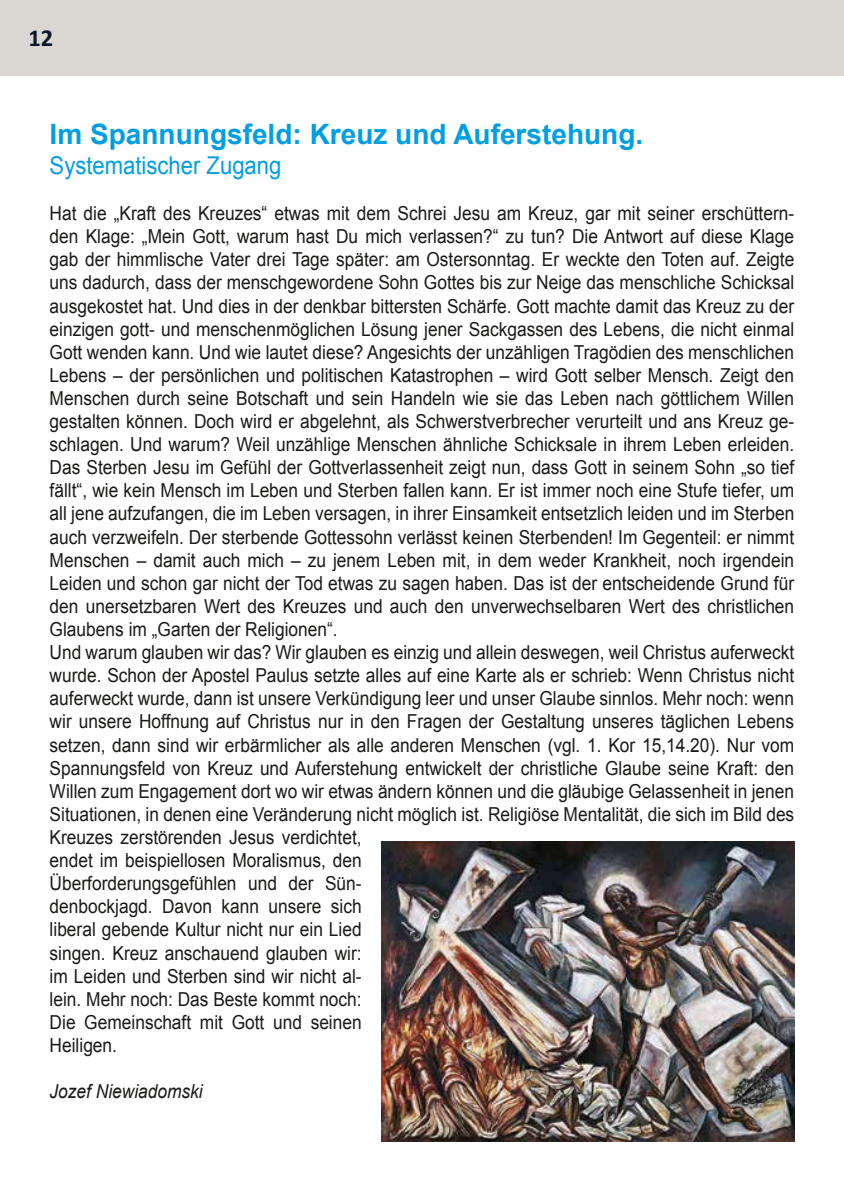
<style>
.page{position:relative;width:844px;height:1191px;background:#fff}
.page>*{position:absolute;margin:0;border:0;box-sizing:border-box;transform-origin:0 0}
.t1{font:700 28px "Arial";color:#009ee3}
.t2{font:24.5px "Arial";color:#009ee3;scale:.9 1}
.t3{font:700 24.5px "Calibri";color:#0c192d}
.t4{font:19.25px/23.1px "Arial";color:#1a1a18;scale:.9 1}
.t5{font:italic 19.25px "Arial";color:#1a1a18;scale:.9 1}
</style>
<div class="page">
<div style="left:0;top:0;width:843px;height:76px;background:#dad7d2"></div>
<img style="left:381px;top:841px;width:413px;height:300px">
<p class="t3" style="left:29px;top:22px;width:26px">12</p>
<h1 class="t1" style="left:50px;top:116px;width:595px">Im Spannungsfeld: Kreuz und Auferstehung.</h1>
<p class="t2" style="left:50px;top:149px;width:259px">Systematischer Zugang</p>
<p class="t4" style="left:50px;top:202px;width:828px">Hat die „Kraft des Kreuzes“ etwas mit dem Schrei Jesu am Kreuz, gar mit seiner erschüttern&shy;den Klage: „Mein Gott, warum hast Du mich verlassen?“ zu tun? Die Antwort auf diese Klage gab der himmlische Vater drei Tage später: am Ostersonntag. Er weckte den Toten auf. Zeigte uns dadurch, dass der menschgewordene Sohn Gottes bis zur Neige das menschliche Schicksal ausgekostet hat. Und dies in der denkbar bittersten Schärfe. Gott machte damit das Kreuz zu der einzigen gott- und menschenmöglichen Lösung jener Sackgassen des Lebens, die nicht einmal Gott wenden kann. Und wie lautet diese? Angesichts der unzähligen Tragödien des menschlichen Lebens – der persönlichen und politischen Katastrophen – wird Gott selber Mensch. Zeigt den Menschen durch seine Botschaft und sein Handeln wie sie das Leben nach göttlichem Willen gestalten können. Doch wird er abgelehnt, als Schwerstverbrecher verurteilt und ans Kreuz ge&shy;schlagen. Und warum? Weil unzählige Menschen ähnliche Schicksale in ihrem Leben erleiden.<br>Das Sterben Jesu im Gefühl der Gottverlassenheit zeigt nun, dass Gott in seinem Sohn „so tief fällt“, wie kein Mensch im Leben und Sterben fallen kann. Er ist immer noch eine Stufe tiefer, um all jene aufzufangen, die im Leben versagen, in ihrer Einsamkeit entsetzlich leiden und im Sterben auch verzweifeln. Der sterbende Gottessohn verlässt keinen Sterbenden! Im Gegenteil: er nimmt Menschen – damit auch mich – zu jenem Leben mit, in dem weder Krankheit, noch irgendein Leiden und schon gar nicht der Tod etwas zu sagen haben. Das ist der entscheidende Grund für den unersetzbaren Wert des Kreuzes und auch den unverwechselbaren Wert des christlichen Glaubens im „Garten der Religionen“.<br>Und warum glauben wir das? Wir glauben es einzig und allein deswegen, weil Christus auferweckt wurde. Schon der Apostel Paulus setzte alles auf eine Karte als er schrieb: Wenn Christus nicht auferweckt wurde, dann ist unsere Verkündigung leer und unser Glaube sinnlos. Mehr noch: wenn wir unsere Hoffnung auf Christus nur in den Fragen der Gestaltung unseres täglichen Lebens setzen, dann sind wir erbärmlicher als alle anderen Menschen (vgl. 1. Kor 15,14.20). Nur vom Spannungsfeld von Kreuz und Auferstehung entwickelt der christliche Glaube seine Kraft: den Willen zum Engagement dort wo wir etwas ändern können und die gläubige Gelassenheit in jenen Situationen, in denen eine Veränderung nicht möglich ist. Religiöse Mentalität, die sich im Bild des Kreuzes zerstörenden Jesus verdichtet,<br>endet im beispiellosen Moralismus, den<br>Überforderungsgefühlen und der Sün-<br>denbockjagd. Davon kann unsere sich<br>liberal gebende Kultur nicht nur ein Lied<br>singen. Kreuz anschauend glauben wir:<br>im Leiden und Sterben sind wir nicht al-<br>lein. Mehr noch: Das Beste kommt noch:<br>Die Gemeinschaft mit Gott und seinen<br>Heiligen.</p>
<p class="t5" style="left:50px;top:1079px;width:172px">Jozef Niewiadomski</p>
</div>
